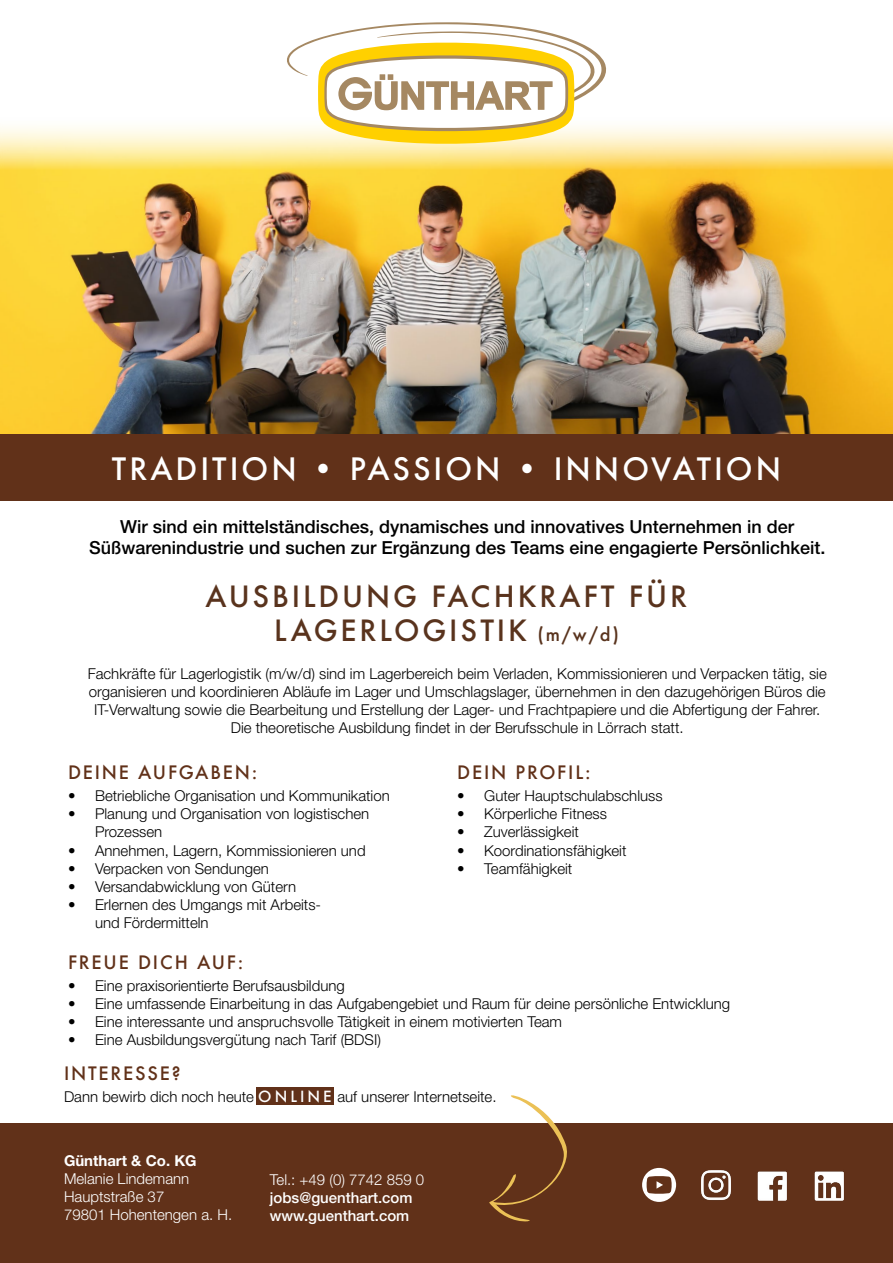
<style>
.page{position:relative;width:893px;height:1263px;background:#fff}
.page>*{position:absolute;margin:0;border:0;box-sizing:border-box;transform-origin:0 0}
.t1{font:500 30px "Futura";letter-spacing:.1em;color:#fff}
.t2{font:500 28.5px/34.2px "Futura";letter-spacing:.1em;color:#59331d;text-align:center}
.t3{font:500 18px/21.6px "Helvetica Neue LT Pro";color:#000;text-align:center}
.t4{font:500 18px "Futura";letter-spacing:.1em;color:#613119}
.t5{font:300 15px/18px "Helvetica Neue LT Pro";color:#000}
.t6{font:300 15px/18px "Helvetica Neue LT Pro";color:#fff}
.t7{font:500 15px/18px "Helvetica Neue LT Pro";color:#fff}
.t8{font:700 15px "Helvetica Neue LT Pro";color:#fff}
.s1{font-size:18px}
.s2{font-family:"Futura";font-weight:500;color:#fff}
</style>
<div class="page">
<img style="left:0;top:68px;width:893px;height:366px">
<div style="left:0;top:434px;width:893px;height:67px;background:#613119"></div>
<div style="left:0;top:1123px;width:893px;height:140px;background:#613119"></div>
<svg style="left:287px;top:22px;width:319px;height:122px"></svg>
<img style="left:701px;top:1170px;width:30px;height:30px">
<img style="left:757px;top:1171px;width:30px;height:30px">
<img style="left:814px;top:1171px;width:30px;height:30px">
<svg style="left:642px;top:1168px;width:34px;height:34px"></svg>
<div style="left:256px;top:1088px;width:78px;height:17px;background:#613119"></div>
<svg style="left:489px;top:1095px;width:78px;height:127px"></svg>
<h1 class="t1" style="left:112px;top:448px;width:671px">TRADITION • PASSION • INNOVATION</h1>
<p class="t3" style="left:89px;top:515px;width:738px">Wir sind ein mittelständisches, dynamisches und innovatives Unternehmen in der<br>Süßwarenindustrie und suchen zur Ergänzung des Teams eine engagierte Persönlichkeit.</p>
<h2 class="t2" style="left:206px;top:579px;width:483px">AUSBILDUNG FACHKRAFT FÜR<br>LAGERLOGISTIK <span class="s1">(m/w/d)</span></h2>
<p class="t5" style="left:88px;top:665px;width:741px;text-align:center">Fachkräfte für Lagerlogistik (m/w/d) sind im Lagerbereich beim Verladen, Kommissionieren und Verpacken tätig, sie organisieren und koordinieren Abläufe im Lager und Umschlagslager, übernehmen in den dazugehörigen Büros die IT-Verwaltung sowie die Bearbeitung und Erstellung der Lager- und Frachtpapiere und die Abfertigung der Fahrer.<br>Die theoretische Ausbildung findet in der Berufsschule in Lörrach statt.</p>
<p class="t4" style="left:68px;top:760px;width:191px">DEINE AUFGABEN:</p>
<p class="t5" style="left:68px;top:787px;width:323px">• Betriebliche Organisation und Kommunikation</p>
<p class="t5" style="left:95px;top:805px;width:276px;text-indent:-27px">• Planung und Organisation von logistischen<br>Prozessen</p>
<p class="t5" style="left:68px;top:841px;width:299px">• Annehmen, Lagern, Kommissionieren und</p>
<p class="t5" style="left:68px;top:859px;width:202px">• Verpacken von Sendungen</p>
<p class="t5" style="left:68px;top:877px;width:230px">• Versandabwicklung von Gütern</p>
<p class="t5" style="left:95px;top:895px;width:228px;text-indent:-27px">• Erlernen des Umgangs mit Arbeits&shy;und Fördermitteln</p>
<p class="t4" style="left:68px;top:950px;width:177px">FREUE DICH AUF:</p>
<p class="t5" style="left:68px;top:976px;width:278px">• Eine praxisorientierte Berufsausbildung</p>
<p class="t5" style="left:68px;top:994px;width:664px">• Eine umfassende Einarbeitung in das Aufgabengebiet und Raum für deine persönliche Entwicklung</p>
<p class="t5" style="left:68px;top:1012px;width:496px">• Eine interessante und anspruchsvolle Tätigkeit in einem motivierten Team</p>
<p class="t5" style="left:68px;top:1030px;width:314px">• Eine Ausbildungsvergütung nach Tarif (BDSI)</p>
<p class="t4" style="left:457px;top:760px;width:135px">DEIN PROFIL:</p>
<p class="t5" style="left:457px;top:787px;width:207px">• Guter Hauptschulabschluss</p>
<p class="t5" style="left:457px;top:805px;width:151px">• Körperliche Fitness</p>
<p class="t5" style="left:457px;top:823px;width:123px">• Zuverlässigkeit</p>
<p class="t5" style="left:457px;top:841px;width:171px">• Koordinationsfähigkeit</p>
<p class="t5" style="left:457px;top:859px;width:117px">• Teamfähigkeit</p>
<p class="t4" style="left:64px;top:1061px;width:118px">INTERESSE?</p>
<p class="t5" style="left:64px;top:1087px;width:434px">Dann bewirb dich noch heute <span class="s2">O N L I N E</span> auf unserer Internetseite.</p>
<p class="t8" style="left:64px;top:1152px;width:134px">Günthart &amp; Co. KG</p>
<p class="t6" style="left:64px;top:1170px;width:170px">Melanie Lindemann<br>Hauptstraße 37<br>79801 Hohentengen a. H.</p>
<p class="t6" style="left:270px;top:1170px;width:156px">Tel.: +49 (0) 7742 859 0</p>
<p class="t7" style="left:270px;top:1188px;width:144px">jobs@guenthart.com www.guenthart.com</p>
</div>
